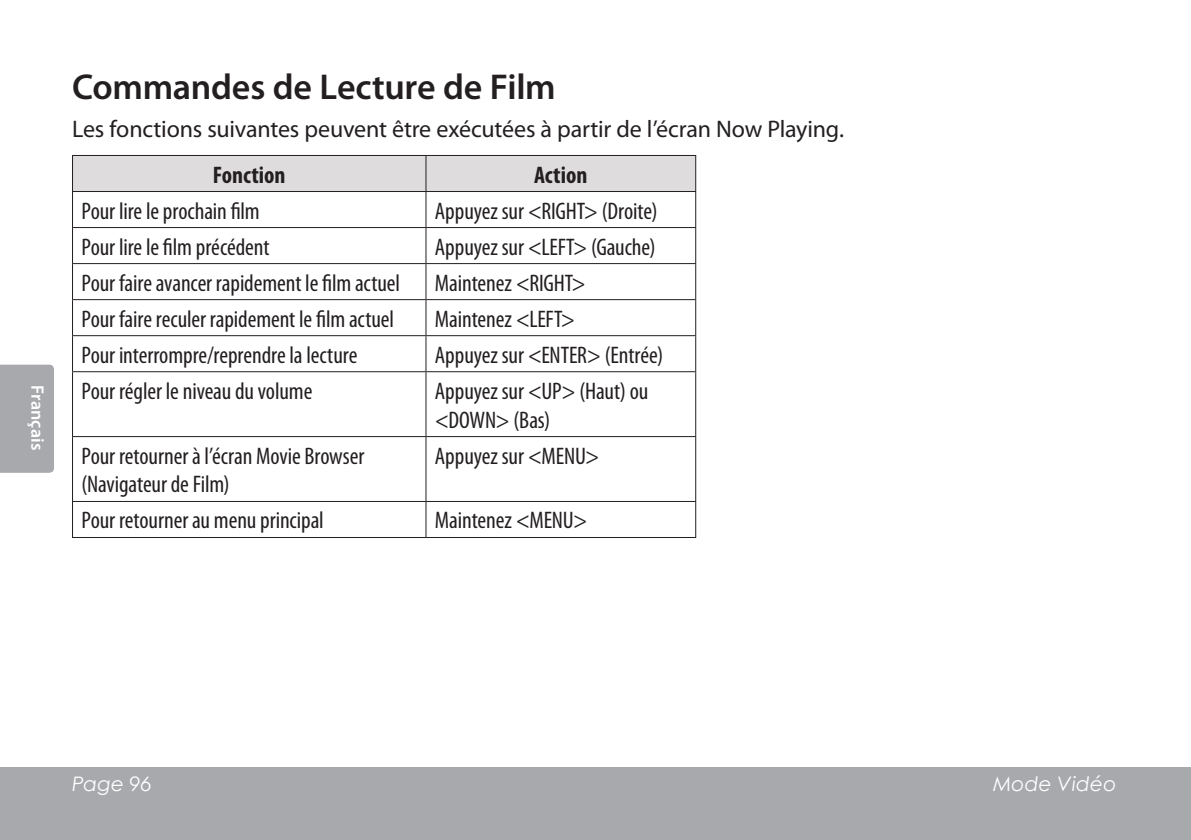
<style>
.page{position:relative;width:1191px;height:840px;background:#fff}
.page>*{position:absolute;margin:0;border:0;box-sizing:border-box;transform-origin:0 0}
.t1{font:600 36px "Myriad Pro";letter-spacing:-.01em;color:#231f20}
.t2{font:condensed 24px/28.8px "Myriad Pro";letter-spacing:-.005em;color:#231f20}
.t3{font:24px "Myriad Pro";letter-spacing:-.01em;color:#231f20}
.t4{font:700 condensed 24px "Myriad Pro";color:#231f20}
.t5{font:italic 20px "Century Gothic";letter-spacing:.01em;color:#fff}
.t6{font:600 18px "Myriad Pro";letter-spacing:.005em;color:#fff}
</style>
<div class="page">
<div style="left:0;top:767px;width:1191px;height:72px;background:#a8a9ad"></div>
<div style="left:0;top:364px;width:54px;height:108px;background:#a8a9ad"></div>
<div style="left:73px;top:156px;width:622px;height:35px;background:#dedcdc"></div>
<svg style="left:73px;top:192px;width:622px;height:344px"></svg>
<hr style="left:72px;top:155px;width:354px;height:1px;background:#231f20">
<hr style="left:72px;top:156px;width:1px;height:35px;background:#231f20">
<hr style="left:426px;top:155px;width:270px;height:1px;background:#231f20">
<hr style="left:425px;top:156px;width:1px;height:35px;background:#231f20">
<hr style="left:695px;top:156px;width:1px;height:35px;background:#231f20">
<hr style="left:72px;top:191px;width:354px;height:1px;background:#231f20">
<hr style="left:72px;top:192px;width:1px;height:35px;background:#231f20">
<hr style="left:426px;top:191px;width:270px;height:1px;background:#231f20">
<hr style="left:72px;top:227px;width:354px;height:1px;background:#231f20">
<hr style="left:72px;top:228px;width:1px;height:35px;background:#231f20">
<hr style="left:426px;top:227px;width:270px;height:1px;background:#231f20">
<hr style="left:72px;top:263px;width:354px;height:1px;background:#231f20">
<hr style="left:72px;top:264px;width:1px;height:35px;background:#231f20">
<hr style="left:426px;top:263px;width:270px;height:1px;background:#231f20">
<hr style="left:72px;top:299px;width:354px;height:1px;background:#231f20">
<hr style="left:72px;top:300px;width:1px;height:35px;background:#231f20">
<hr style="left:426px;top:299px;width:270px;height:1px;background:#231f20">
<hr style="left:72px;top:335px;width:354px;height:1px;background:#231f20">
<hr style="left:72px;top:336px;width:1px;height:35px;background:#231f20">
<hr style="left:426px;top:335px;width:270px;height:1px;background:#231f20">
<hr style="left:72px;top:371px;width:354px;height:1px;background:#231f20">
<hr style="left:72px;top:372px;width:1px;height:64px;background:#231f20">
<hr style="left:426px;top:371px;width:270px;height:1px;background:#231f20">
<hr style="left:72px;top:436px;width:354px;height:1px;background:#231f20">
<hr style="left:72px;top:437px;width:1px;height:63px;background:#231f20">
<hr style="left:426px;top:436px;width:270px;height:1px;background:#231f20">
<hr style="left:72px;top:500px;width:354px;height:1px;background:#231f20">
<hr style="left:72px;top:501px;width:1px;height:35px;background:#231f20">
<hr style="left:426px;top:500px;width:270px;height:1px;background:#231f20">
<hr style="left:72px;top:536px;width:354px;height:1px;background:#231f20">
<hr style="left:425px;top:192px;width:1px;height:35px;background:#231f20">
<hr style="left:695px;top:192px;width:1px;height:35px;background:#231f20">
<hr style="left:425px;top:228px;width:1px;height:35px;background:#231f20">
<hr style="left:695px;top:228px;width:1px;height:35px;background:#231f20">
<hr style="left:425px;top:264px;width:1px;height:35px;background:#231f20">
<hr style="left:695px;top:264px;width:1px;height:35px;background:#231f20">
<hr style="left:425px;top:300px;width:1px;height:35px;background:#231f20">
<hr style="left:695px;top:300px;width:1px;height:35px;background:#231f20">
<hr style="left:425px;top:336px;width:1px;height:35px;background:#231f20">
<hr style="left:695px;top:336px;width:1px;height:35px;background:#231f20">
<hr style="left:425px;top:372px;width:1px;height:64px;background:#231f20">
<hr style="left:695px;top:372px;width:1px;height:64px;background:#231f20">
<hr style="left:425px;top:437px;width:1px;height:63px;background:#231f20">
<hr style="left:695px;top:437px;width:1px;height:63px;background:#231f20">
<hr style="left:425px;top:501px;width:1px;height:35px;background:#231f20">
<hr style="left:695px;top:501px;width:1px;height:35px;background:#231f20">
<hr style="left:426px;top:536px;width:270px;height:1px;background:#231f20">
<p class="t6" style="left:49px;top:385px;width:66px;rotate:90deg">Français</p>
<h1 class="t1" style="left:72px;top:64px;width:485px">Commandes de Lecture de Film</h1>
<p class="t3" style="left:72px;top:114px;width:773px">Les fonctions suivantes peuvent être exécutées à partir de l’écran Now Playing.</p>
<p class="t4" style="left:213px;top:159px;width:74px">Fonction</p>
<p class="t4" style="left:534px;top:159px;width:55px">Action</p>
<p class="t2" style="left:81px;top:196px;width:180px">Pour lire le prochain film</p>
<p class="t2" style="left:435px;top:196px;width:224px">Appuyez sur &lt;RIGHT&gt; (Droite)</p>
<p class="t2" style="left:81px;top:232px;width:189px">Pour lire le film précédent</p>
<p class="t2" style="left:435px;top:232px;width:222px">Appuyez sur &lt;LEFT&gt; (Gauche)</p>
<p class="t2" style="left:81px;top:268px;width:320px">Pour faire avancer rapidement le film actuel</p>
<p class="t2" style="left:435px;top:268px;width:152px">Maintenez &lt;RIGHT&gt;</p>
<p class="t2" style="left:81px;top:304px;width:314px">Pour faire reculer rapidement le film actuel</p>
<p class="t2" style="left:435px;top:304px;width:142px">Maintenez &lt;LEFT&gt;</p>
<p class="t2" style="left:81px;top:340px;width:277px">Pour interrompre/reprendre la lecture</p>
<p class="t2" style="left:435px;top:340px;width:230px">Appuyez sur &lt;ENTER&gt; (Entrée)</p>
<p class="t2" style="left:81px;top:376px;width:232px">Pour régler le niveau du volume</p>
<p class="t2" style="left:435px;top:376px;width:215px">Appuyez sur &lt;UP&gt; (Haut) ou &lt;DOWN&gt; (Bas)</p>
<p class="t2" style="left:81px;top:440px;width:284px">Pour retourner à l’écran Movie Browser (Navigateur de Film)</p>
<p class="t2" style="left:435px;top:440px;width:166px">Appuyez sur &lt;MENU&gt;</p>
<p class="t2" style="left:81px;top:505px;width:244px">Pour retourner au menu principal</p>
<p class="t2" style="left:435px;top:505px;width:154px">Maintenez &lt;MENU&gt;</p>
<p class="t5" style="left:72px;top:769px;width:81px">Page 96</p>
<p class="t5" style="left:993px;top:769px;width:125px">Mode Vidéo</p>
</div>
